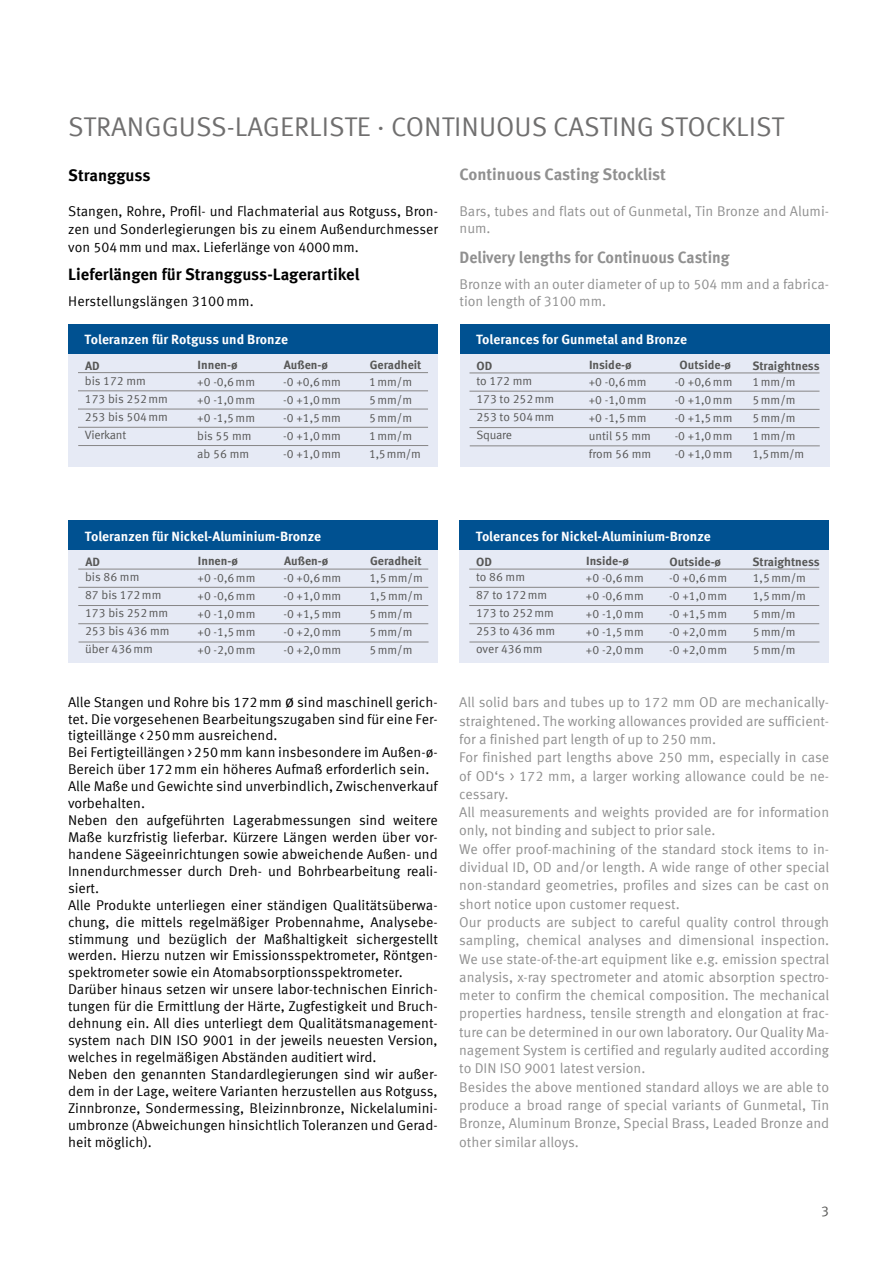
<style>
.page{position:relative;width:893px;height:1263px;background:#fff}
.page>*{position:absolute;margin:0;border:0;box-sizing:border-box;transform-origin:0 0}
.t1{font:27px "Meta Offc Pro Norm";color:#706f6f}
.t2{font:700 16.5px "Meta Offc Pro";color:#000}
.t3{font:700 16.5px "Meta Offc Pro";color:#909090;scale:.95 1}
.t4{font:700 16.5px "Meta Offc Pro";color:#909090}
.t5{font:14.1px/17px "Meta Offc Pro Norm";color:#000;text-align:justify}
.t6{font:14.1px/18.3px "Meta Offc Pro Norm";color:#909090}
.t7{font:14.1px "Meta Offc Pro Norm";color:#575756}
.t8{font:700 13.5px "Meta Offc Pro";color:#fff}
.t9{font:12px/18px "Meta Offc Pro Norm";color:#575756}
.t10{font:700 12px "Meta Offc Pro";color:#575756}
.t11{font:12px/18px "Meta Offc Pro Norm";letter-spacing:.06em;color:#575756}
.t12{font:12px/18px "Meta Offc Pro Norm";letter-spacing:.04em;color:#575756}
.s1{font-size:16.5px}
</style>
<div class="page">
<div style="left:68px;top:550px;width:370px;height:113px;background:#e6eaf5"></div>
<div style="left:68px;top:520px;width:370px;height:30px;background:#005191"></div>
<hr style="left:78px;top:569px;width:350px;height:1px;background:#878686">
<hr style="left:78px;top:587px;width:350px;height:1px;background:#878686">
<hr style="left:78px;top:605px;width:350px;height:1px;background:#878686">
<hr style="left:78px;top:623px;width:350px;height:1px;background:#878686">
<hr style="left:79px;top:642px;width:350px;height:1px;background:#878686">
<div style="left:459px;top:550px;width:370px;height:113px;background:#e6eaf5"></div>
<div style="left:459px;top:520px;width:370px;height:30px;background:#005191"></div>
<hr style="left:469px;top:569px;width:350px;height:1px;background:#878686">
<hr style="left:469px;top:587px;width:350px;height:1px;background:#878686">
<hr style="left:469px;top:605px;width:350px;height:1px;background:#878686">
<hr style="left:469px;top:623px;width:350px;height:1px;background:#878686">
<hr style="left:469px;top:642px;width:350px;height:1px;background:#878686">
<div style="left:68px;top:353px;width:370px;height:113px;background:#e6eaf5"></div>
<div style="left:68px;top:324px;width:370px;height:29px;background:#005191"></div>
<hr style="left:78px;top:372px;width:350px;height:1px;background:#878686">
<hr style="left:78px;top:390px;width:350px;height:1px;background:#878686">
<hr style="left:78px;top:409px;width:350px;height:1px;background:#878686">
<hr style="left:78px;top:427px;width:350px;height:1px;background:#878686">
<hr style="left:78px;top:445px;width:350px;height:1px;background:#878686">
<div style="left:459px;top:354px;width:370px;height:113px;background:#e6eaf5"></div>
<div style="left:459px;top:324px;width:370px;height:30px;background:#005191"></div>
<hr style="left:469px;top:373px;width:350px;height:1px;background:#878686">
<hr style="left:469px;top:391px;width:350px;height:1px;background:#878686">
<hr style="left:469px;top:409px;width:350px;height:1px;background:#878686">
<hr style="left:469px;top:427px;width:350px;height:1px;background:#878686">
<hr style="left:470px;top:445px;width:350px;height:1px;background:#878686">
<h1 class="t1" style="left:68px;top:107px;width:717px">STRANGGUSS-LAGERLISTE · CONTINUOUS CASTING STOCKLIST</h1>
<p class="t4" style="left:459px;top:161px;width:208px">Continuous Casting Stocklist</p>
<p class="t6" style="left:459px;top:202px;width:371px;line-height:17px">Bars, tubes and flats out of Gunmetal, Tin Bronze and Alumi&shy;num.</p>
<p class="t3" style="left:459px;top:244px;width:286px">Delivery lengths for Continuous Casting</p>
<p class="t6" style="left:459px;top:274px;width:371px;line-height:17.5px">Bronze with an outer diameter of up to 504 mm and a fabrica&shy;tion length of 3100 mm.</p>
<p class="t2" style="left:68px;top:162px;width:84px">Strangguss</p>
<p class="t5" style="left:68px;top:202px;width:371px;line-height:17.9px">Stangen, Rohre, Profil- und Flachmaterial aus Rotguss, Bron&shy;zen und Sonderlegierungen bis zu einem Außendurchmesser von 504mm und max. Lieferlänge von 4000mm.</p>
<p class="t2" style="left:68px;top:262px;width:293px">Lieferlängen für Strangguss-Lagerartikel</p>
<p class="t5" style="left:68px;top:291px;width:187px">Herstellungslängen 3100 mm.</p>
<p class="t8" style="left:85px;top:329px;width:205px">Toleranzen für Rotguss und Bronze</p>
<p class="t9" style="left:85px;top:371px;width:85px">bis 172 mm<br>173 bis 252mm<br>253 bis 504mm<br>Vierkant</p>
<p class="t10" style="left:85px;top:356px;width:16px">AD</p>
<p class="t10" style="left:284px;top:355px;width:46px">Außen-ø</p>
<p class="t10" style="left:198px;top:355px;width:42px">Innen-ø</p>
<p class="t9" style="left:197px;top:372px;width:59px">+0 -0,6mm +0 -1,0mm +0 -1,5mm bis 55 mm ab 56 mm</p>
<p class="t9" style="left:283px;top:372px;width:59px;text-align:justify">-0 +0,6mm -0 +1,0mm -0 +1,5mm -0 +1,0mm -0 +1,0mm</p>
<p class="t10" style="left:370px;top:355px;width:53px">Geradheit</p>
<p class="t12" style="left:369px;top:372px;width:53px">1mm/m<br>5mm/m<br>5mm/m<br>1mm/m<br>1,5mm/m</p>
<p class="t8" style="left:476px;top:329px;width:212px">Tolerances for Gunmetal and Bronze</p>
<p class="t9" style="left:476px;top:371px;width:79px">to 172 mm<br>173 to 252mm<br>253 to 504mm<br>Square</p>
<p class="t10" style="left:477px;top:356px;width:17px">OD</p>
<p class="t10" style="left:680px;top:355px;width:53px">Outside-ø</p>
<p class="t10" style="left:589px;top:356px;width:44px">Inside-ø</p>
<p class="t9" style="left:589px;top:372px;width:64px">+0 -0,6mm +0 -1,0mm +0 -1,5mm until 55 mm from 56 mm</p>
<p class="t9" style="left:675px;top:372px;width:59px;text-align:justify">-0 +0,6mm -0 +1,0mm -0 +1,5mm -0 +1,0mm -0 +1,0mm</p>
<p class="t10" style="left:752px;top:357px;width:69px">Straightness</p>
<p class="t12" style="left:753px;top:372px;width:53px">1mm/m<br>5mm/m<br>5mm/m<br>1mm/m<br>1,5mm/m</p>
<p class="t8" style="left:85px;top:525px;width:238px">Toleranzen für Nickel-Aluminium-Bronze</p>
<p class="t9" style="left:85px;top:567px;width:86px">bis 86 mm<br>87 bis 172mm<br>173 bis 252mm<br>253 bis 436 mm über 436mm</p>
<p class="t10" style="left:85px;top:553px;width:16px">AD</p>
<p class="t10" style="left:284px;top:551px;width:46px">Außen-ø</p>
<p class="t10" style="left:198px;top:552px;width:42px">Innen-ø</p>
<p class="t9" style="left:198px;top:568px;width:59px;text-align:justify">+0 -0,6mm +0 -0,6mm +0 -1,0mm +0 -1,5mm +0 -2,0mm</p>
<p class="t9" style="left:283px;top:568px;width:59px;text-align:justify">-0 +0,6mm -0 +1,0mm -0 +1,5mm -0 +2,0mm -0 +2,0mm</p>
<p class="t10" style="left:370px;top:552px;width:53px">Geradheit</p>
<p class="t11" style="left:369px;top:568px;width:55px">1,5mm/m<br>1,5mm/m<br>5mm/m<br>5mm/m<br>5mm/m</p>
<p class="t5" style="left:68px;top:692px;width:371px;text-align:left">Alle Stangen und Rohre bis 172mm <span class="s1">ø</span> sind maschinell gerich&shy;tet. Die vorgesehenen Bearbeitungszugaben sind für eine Fer&shy;tigteillänge &lt;250mm ausreichend.<br>Bei Fertigteillängen &gt;250mm kann insbesondere im Außen-ø-Bereich über 172mm ein höheres Aufmaß erforderlich sein.<br>Alle Maße und Gewichte sind unverbindlich, Zwischenverkauf vorbehalten.<br>Neben den aufgeführten Lagerabmessungen sind weitere Maße kurzfristig lieferbar. Kürzere Längen werden über vor&shy;handene Sägeeinrichtungen sowie abweichende Außen- und Innendurchmesser durch Dreh- und Bohrbearbeitung reali&shy;siert.<br>Alle Produkte unterliegen einer ständigen Qualitätsüberwa&shy;chung, die mittels regelmäßiger Probennahme, Analysebe&shy;stimmung und bezüglich der Maßhaltigkeit sichergestellt werden. Hierzu nutzen wir Emissionsspektrometer, Röntgen&shy;spektrometer sowie ein Atomabsorptionsspektrometer.<br>Darüber hinaus setzen wir unsere labor-technischen Einrich&shy;tungen für die Ermittlung der Härte, Zugfestigkeit und Bruch&shy;dehnung ein. All dies unterliegt dem Qualitätsmanagement&shy;system nach DIN ISO 9001 in der jeweils neuesten Version, welches in regelmäßigen Abständen auditiert wird.<br>Neben den genannten Standardlegierungen sind wir außer&shy;dem in der Lage, weitere Varianten herzustellen aus Rotguss, Zinnbronze, Sondermessing, Bleizinnbronze, Nickelalumini&shy;umbronze (Abweichungen hinsichtlich Toleranzen und Gerad&shy;heit möglich).</p>
<p class="t8" style="left:476px;top:525px;width:236px">Tolerances for Nickel-Aluminium-Bronze</p>
<p class="t9" style="left:476px;top:567px;width:81px">to 86 mm<br>87 to 172mm<br>173 to 252mm<br>253 to 436 mm over 436mm</p>
<p class="t10" style="left:586px;top:552px;width:44px">Inside-ø</p>
<p class="t9" style="left:586px;top:568px;width:59px;text-align:justify">+0 -0,6mm +0 -0,6mm +0 -1,0mm +0 -1,5mm +0 -2,0mm</p>
<p class="t9" style="left:669px;top:568px;width:59px;text-align:justify">-0 +0,6mm -0 +1,0mm -0 +1,5mm -0 +2,0mm -0 +2,0mm</p>
<p class="t10" style="left:476px;top:553px;width:17px">OD</p>
<p class="t10" style="left:670px;top:553px;width:53px">Outside-ø</p>
<p class="t10" style="left:752px;top:553px;width:69px">Straightness</p>
<p class="t11" style="left:753px;top:568px;width:55px">1,5mm/m<br>1,5mm/m<br>5mm/m<br>5mm/m<br>5mm/m</p>
<p class="t6" style="left:459px;top:692px;width:372px">All solid bars and tubes up to 172 mm OD are mechanically&shy;straightened. The working allowances provided are sufficient&shy;for a finished part length of up to 250 mm.<br>For finished part lengths above 250 mm, especially in case of OD‘s &gt; 172 mm, a larger working allowance could be ne&shy;cessary.<br>All measurements and weights provided are for information only, not binding and subject to prior sale.<br>We offer proof-machining of the standard stock items to in&shy;dividual ID, OD and/or length. A wide range of other special non-standard geometries, profiles and sizes can be cast on short notice upon customer request.<br>Our products are subject to careful quality control through sampling, chemical analyses and dimensional inspection.<br>We use state-of-the-art equipment like e.g. emission spectral analysis, x-ray spectrometer and atomic absorption spectro&shy;meter to confirm the chemical composition. The mechanical properties hardness, tensile strength and elongation at frac&shy;ture can be determined in our own laboratory. Our Quality Ma&shy;nagement System is certified and regularly audited according to DIN ISO 9001 latest version.<br>Besides the above mentioned standard alloys we are able to produce a broad range of special variants of Gunmetal, Tin Bronze, Aluminum Bronze, Special Brass, Leaded Bronze and other similar alloys.</p>
<p class="t7" style="left:821px;top:1200px;width:10px">3</p>
</div>
